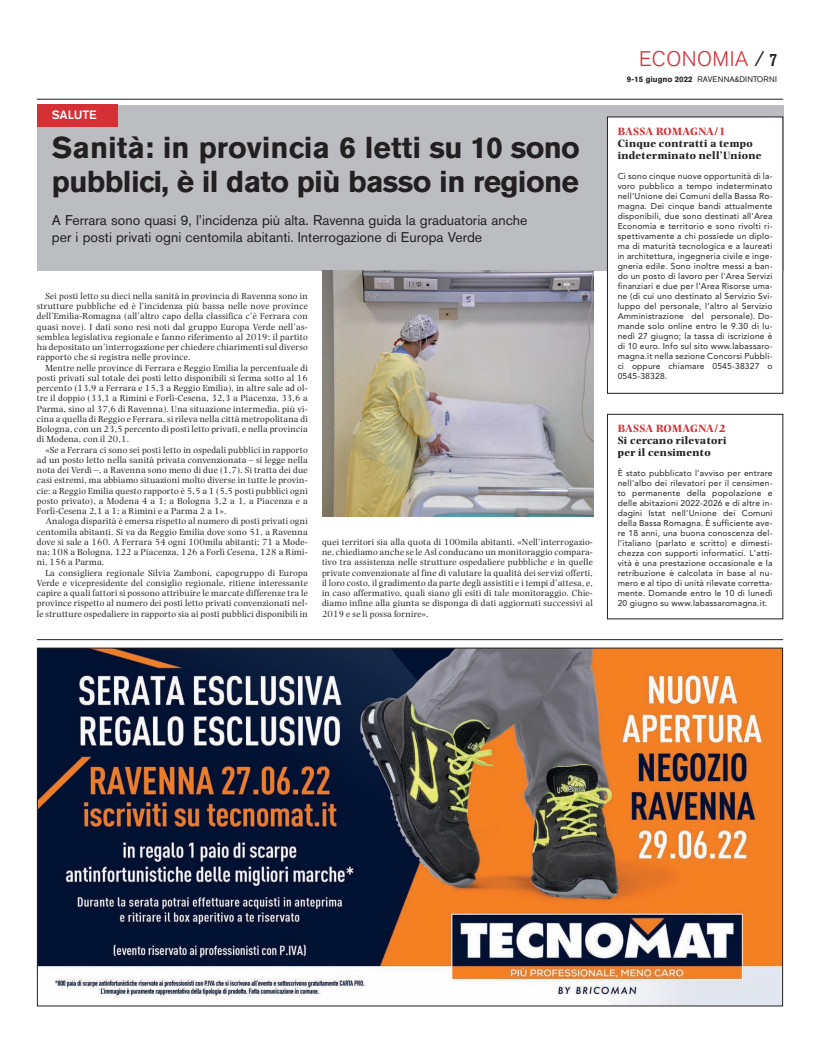
<style>
.page{position:relative;width:820px;height:1049px;background:#fff}
.page>*{position:absolute;margin:0;border:0;box-sizing:border-box;transform-origin:0 0}
.t1{font:700 30px/34px "Akzidenz Grotesk BE";letter-spacing:-.02em;color:#231f20}
.t2{font:300 21px "Akzidenz Grotesk BE";letter-spacing:.02em;color:#d53035}
.t3{font:14px/16.8px "Akzidenz Grotesk BE";color:#231f20}
.t4{font:500 12px "Akzidenz Grotesk BE";color:#fff}
.t5{font:700 11px/12px "Photina";letter-spacing:.025em;color:#231f20}
.t6{font:9.2px/10.2px "Photina";letter-spacing:.025em;color:#231f20;text-align:justify}
.t7{font:8.5px/10px "Avenir";letter-spacing:.02em;color:#231f20;text-align:justify}
.t8{font:8px "Akzidenz Grotesk BE";letter-spacing:.02em;color:#231f20}
.s1{color:#231f20}
.s2{font-weight:700;font-stretch:condensed;font-size:18px;color:#231f20}
.s3{font-weight:700}
.s4{color:#d53035}
</style>
<div class="page">
<hr style="left:37px;top:99px;width:745px;height:1px;background:#231f20">
<div style="left:37px;top:105px;width:745px;height:165px;background:#bcbdc0"></div>
<hr style="left:37px;top:639px;width:745px;height:1px;background:#231f20">
<div style="left:607px;top:117px;width:175px;height:276px;background:#fff"></div>
<div style="left:607px;top:117px;width:175px;height:276px;border:1px solid #231f20"></div>
<div style="left:607px;top:414px;width:175px;height:205px;border:1px solid #231f20"></div>
<div style="left:37px;top:105px;width:81px;height:22px;background:#d53035"></div>
<img style="left:322px;top:270px;width:270px;height:247px">
<img style="left:39px;top:649px;width:741px;height:355px">
<p class="t4" style="left:52px;top:107px;width:46px">SALUTE</p>
<p class="t1" style="left:52px;top:131px;width:529px">Sanità: in provincia 6 letti su 10 sono pubblici, è il dato più basso in regione</p>
<p class="t3" style="left:52px;top:211px;width:477px">A Ferrara sono quasi 9, l’incidenza più alta. Ravenna guida la graduatoria anche per i posti privati ogni centomila abitanti. Interrogazione di Europa Verde</p>
<p class="t6" style="left:45px;top:291px;width:264px">Sei posti letto su dieci nella sanità in provincia di Ravenna sono in</p>
<p class="t6" style="left:37px;top:301px;width:272px">strutture pubbliche ed è l’incidenza più bassa nelle nove province</p>
<p class="t6" style="left:37px;top:311px;width:272px">dell’Emilia-Romagna (all’altro capo della classifica c’è Ferrara con</p>
<p class="t6" style="left:37px;top:321px;width:272px">quasi nove). I dati sono resi noti dal gruppo Europa Verde nell’as-</p>
<p class="t6" style="left:37px;top:332px;width:272px">semblea legislativa regionale e fanno riferimento al 2019: il partito</p>
<p class="t6" style="left:37px;top:342px;width:272px">ha depositato un’interrogazione per chiedere chiarimenti sul diverso</p>
<p class="t6" style="left:37px;top:352px;width:155px">rapporto che si registra nelle province.</p>
<p class="t6" style="left:45px;top:362px;width:264px">Mentre nelle province di Ferrara e Reggio Emilia la percentuale di</p>
<p class="t6" style="left:37px;top:373px;width:272px">posti privati sul totale dei posti letto disponibili si ferma sotto al 16</p>
<p class="t6" style="left:37px;top:383px;width:272px">percento (13,9 a Ferrara e 15,3 a Reggio Emilia), in altre sale ad ol-</p>
<p class="t6" style="left:37px;top:393px;width:272px">tre il doppio (33,1 a Rimini e Forlì-Cesena, 32,3 a Piacenza, 33,6 a</p>
<p class="t6" style="left:37px;top:403px;width:272px">Parma, sino al 37,6 di Ravenna). Una situazione intermedia, più vi-</p>
<p class="t6" style="left:37px;top:414px;width:272px">cina a quella di Reggio e Ferrara, si rileva nella città metropolitana di</p>
<p class="t6" style="left:37px;top:424px;width:272px">Bologna, con un 23,5 percento di posti letto privati, e nella provincia</p>
<p class="t6" style="left:37px;top:434px;width:94px">di Modena, con il 20,1.</p>
<p class="t6" style="left:45px;top:444px;width:264px">«Se a Ferrara ci sono sei posti letto in ospedali pubblici in rapporto</p>
<p class="t6" style="left:37px;top:455px;width:272px">ad un posto letto nella sanità privata convenzionata – si legge nella</p>
<p class="t6" style="left:37px;top:465px;width:272px">nota dei Verdi –, a Ravenna sono meno di due (1,7). Si tratta dei due</p>
<p class="t6" style="left:37px;top:475px;width:272px">casi estremi, ma abbiamo situazioni molto diverse in tutte le provin-</p>
<p class="t6" style="left:37px;top:485px;width:272px">cie: a Reggio Emilia questo rapporto è 5,5 a 1 (5,5 posti pubblici ogni</p>
<p class="t6" style="left:37px;top:496px;width:272px">posto privato), a Modena 4 a 1; a Bologna 3,2 a 1, a Piacenza e a</p>
<p class="t6" style="left:37px;top:506px;width:191px">Forlì-Cesena 2,1 a 1; a Rimini e a Parma 2 a 1».</p>
<p class="t6" style="left:45px;top:516px;width:264px">Analoga disparità è emersa rispetto al numero di posti privati ogni</p>
<p class="t6" style="left:37px;top:526px;width:272px">centomila abitanti. Si va da Reggio Emilia dove sono 51, a Ravenna</p>
<p class="t6" style="left:37px;top:537px;width:272px">dove si sale a 160. A Ferrara 54 ogni 100mila abitanti; 71 a Mode-</p>
<p class="t6" style="left:37px;top:547px;width:272px">na; 108 a Bologna, 122 a Piacenza, 126 a Forlì Cesena, 128 a Rimi-</p>
<p class="t6" style="left:37px;top:557px;width:69px">ni, 156 a Parma.</p>
<p class="t6" style="left:45px;top:567px;width:264px">La consigliera regionale Silvia Zamboni, capogruppo di Europa</p>
<p class="t6" style="left:37px;top:578px;width:272px">Verde e vicepresidente del consiglio regionale, ritiene interessante</p>
<p class="t6" style="left:37px;top:588px;width:272px">capire a quali fattori si possono attribuire le marcate differenze tra le</p>
<p class="t6" style="left:37px;top:598px;width:272px">province rispetto al numero dei posti letto privati convenzionati nel-</p>
<p class="t6" style="left:37px;top:608px;width:272px">le strutture ospedaliere in rapporto sia ai posti pubblici disponibili in</p>
<p class="t6" style="left:322px;top:537px;width:272px">quei territori sia alla quota di 100mila abitanti. «Nell’interrogazio&shy;ne, chiediamo anche se le Asl conducano un monitoraggio compara&shy;tivo tra assistenza nelle strutture ospedaliere pubbliche e in quelle private convenzionate al fine di valutare la qualità dei servizi offerti, il loro costo, il gradimento da parte degli assistiti e i tempi d’attesa, e, in caso affermativo, quali siano gli esiti di tale monitoraggio. Chie&shy;diamo infine alla giunta se disponga di dati aggiornati successivi al 2019 e se li possa fornire».</p>
<p class="t2" style="left:639px;top:47px;width:139px">ECONOMIA <span class="s1">/</span> <span class="s2">7</span></p>
<p class="t8" style="left:626px;top:75px;width:151px"><span class="s3">9-15 giugno 2022</span> RAVENNA&amp;DINTORNI</p>
<p class="t5" style="left:617px;top:125px;width:145px"><span class="s4">BASSA ROMAGNA/1<br></span>Cinque contratti a tempo indeterminato nell’Unione</p>
<p class="t7" style="left:617px;top:171px;width:156px">Ci sono cinque nuove opportunità di la&shy;voro pubblico a tempo indeterminato nell'Unione dei Comuni della Bassa Ro&shy;magna. Dei cinque bandi attualmente disponibili, due sono destinati all'Area Economia e territorio e sono rivolti ri&shy;spettivamente a chi possiede un diplo&shy;ma di maturità tecnologica e a laureati in architettura, ingegneria civile e inge&shy;gneria edile. Sono inoltre messi a ban&shy;do un posto di lavoro per l'Area Servizi finanziari e due per l’Area Risorse uma&shy;ne (di cui uno destinato al Servizio Svi&shy;luppo del personale, l’altro al Servizio Amministrazione del personale). Do&shy;mande solo online entro le 9.30 di lu&shy;nedì 27 giugno; la tassa di iscrizione è di 10 euro. Info sul sito www.labassaro&shy;magna.it nella sezione Concorsi Pubbli&shy;ci oppure chiamare 0545-38327 o 0545-38328.</p>
<p class="t5" style="left:617px;top:423px;width:110px;text-align:justify"><span class="s4">BASSA ROMAGNA/2<br></span>Si cercano rilevatori per il censimento</p>
<p class="t7" style="left:617px;top:468px;width:156px">È stato pubblicato l'avviso per entrare nell'albo dei rilevatori per il censimen&shy;to permanente della popolazione e delle abitazioni 2022-2026 e di altre in&shy;dagini Istat nell'Unione dei Comuni della Bassa Romagna. È sufficiente ave&shy;re 18 anni, una buona conoscenza del&shy;l'italiano (parlato e scritto) e dimesti&shy;chezza con supporti informatici. L'atti&shy;vità è una prestazione occasionale e la retribuzione è calcolata in base al nu&shy;mero e al tipo di unità rilevate corretta&shy;mente. Domande entro le 10 di lunedì 20 giugno su www.labassaromagna.it.</p>
</div>
